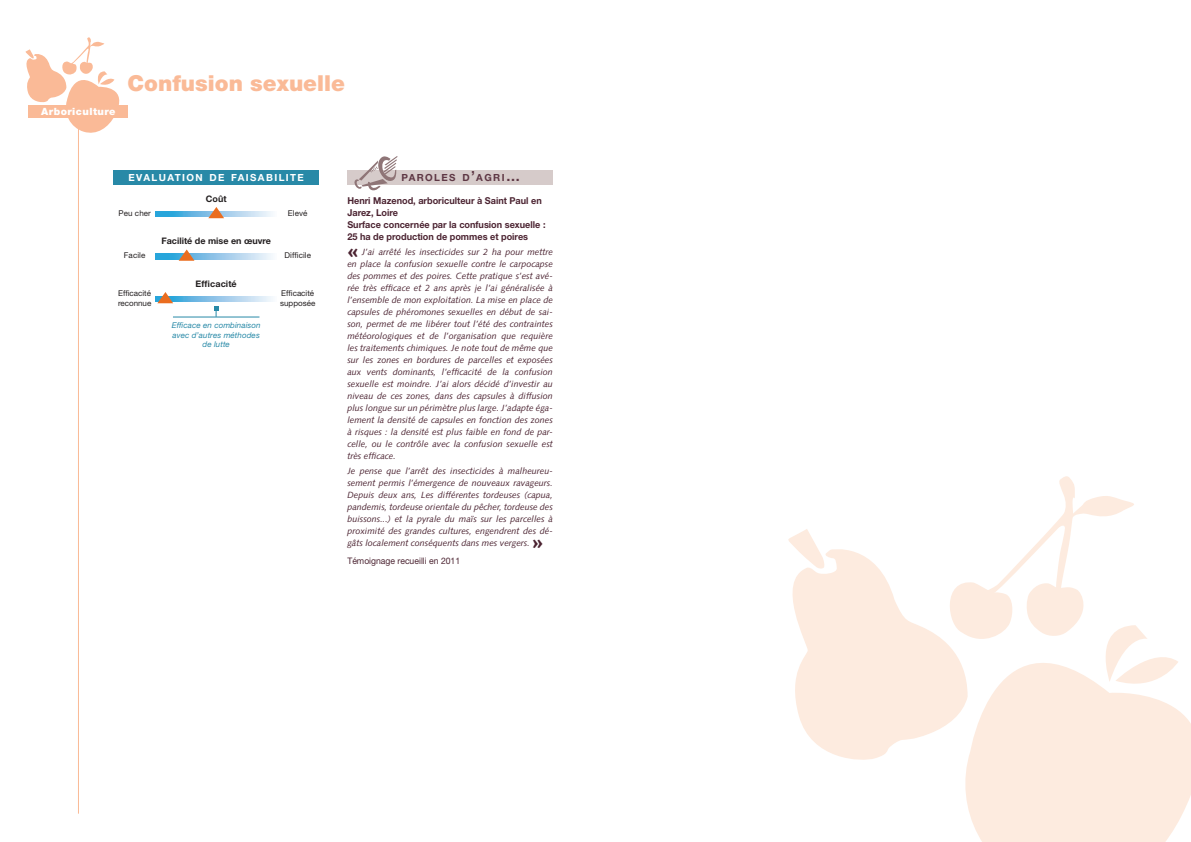
<style>
.page{position:relative;width:1191px;height:842px;background:#fff}
.page>*{position:absolute;margin:0;border:0;box-sizing:border-box;transform-origin:0 0}
.t1{font:900 22px "Helvetica Neue";color:#faba97}
.t2{font:900 20px "Syntax";color:#4b2331}
.t3{font:900 10px "Helvetica Neue";letter-spacing:.045em;color:#fff}
.t4{font:700 9.8px "Helvetica Neue";letter-spacing:.145em;color:#fff}
.t5{font:700 9.8px "Helvetica Neue";letter-spacing:.145em;color:#5e3744}
.t6{font:700 9.5px/12px "Helvetica Neue";color:#4b2331;scale:.96 1}
.t7{font:italic 9px/12px "Syntax";color:#4b2331;text-align:justify}
.t8{font:700 9px "Helvetica Neue";color:#231f20}
.t9{font:9px "Helvetica Neue";color:#4b2331;scale:.96 1}
.t10{font:8px/10px "Helvetica Neue";color:#231f20}
.t11{font:italic 8px/9.5px "Helvetica Neue";letter-spacing:.01em;color:#2889a7;text-align:center}
.s1{font-size:14px}
</style>
<div class="page">
<svg style="left:792px;top:549px;width:160px;height:211px;fill:#fdebdf"></svg>
<svg style="left:788px;top:529px;width:37px;height:40px"></svg>
<svg style="left:952px;top:693px;width:239px;height:149px;background:#fdede2"></svg>
<svg style="left:941px;top:476px;width:237px;height:217px"></svg>
<hr style="left:78px;top:113px;width:1px;height:701px;background:#faba97">
<svg style="left:25px;top:37px;width:95px;height:96px"></svg>
<div style="left:29px;top:105px;width:99px;height:13px;background:#faba97"></div>
<div style="left:347px;top:170px;width:206px;height:14px;background:#d6cbca"></div>
<svg style="left:353px;top:156px;width:44px;height:35px"></svg>
<svg style="left:156px;top:296px;width:117px;height:6px"></svg>
<svg style="left:156px;top:254px;width:117px;height:5px"></svg>
<svg style="left:156px;top:211px;width:117px;height:6px"></svg>
<svg style="left:208px;top:207px;width:16px;height:11px"></svg>
<svg style="left:179px;top:249px;width:15px;height:12px"></svg>
<svg style="left:157px;top:292px;width:16px;height:11px"></svg>
<div style="left:113px;top:170px;width:206px;height:14px;background:#2889a7"></div>
<hr style="left:173px;top:316px;width:86px;height:1px;background:#2889a7">
<svg style="left:214px;top:307px;width:4px;height:10px"></svg>
<p class="t3" style="left:41px;top:105px;width:76px">Arboriculture</p>
<h1 class="t1" style="left:128px;top:70px;width:219px">Confusion sexuelle</h1>
<p class="t4" style="left:128px;top:171px;width:177px">EVALUATION DE FAISABILITE</p>
<p class="t10" style="left:118px;top:208px;width:34px">Peu cher</p>
<p class="t10" style="left:124px;top:250px;width:23px">Facile</p>
<p class="t10" style="left:118px;top:288px;width:35px">Efficacité reconnue</p>
<p class="t8" style="left:206px;top:193px;width:22px">Coût</p>
<p class="t8" style="left:161px;top:236px;width:111px">Facilité de mise en œuvre</p>
<p class="t8" style="left:196px;top:278px;width:43px">Efficacité</p>
<p class="t11" style="left:172px;top:320px;width:90px">Efficace en combinaison avec d’autres méthodes de lutte</p>
<p class="t10" style="left:288px;top:208px;width:21px">Elevé</p>
<p class="t10" style="left:284px;top:250px;width:28px">Difficile</p>
<p class="t10" style="left:280px;top:288px;width:37px">Efficacité supposée</p>
<p class="t5" style="left:401px;top:171px;width:120px">PAROLES D<span class="s1">’</span>AGRI<span class="s1">…</span></p>
<p class="t6" style="left:347px;top:195px;width:208px">Henri Mazenod, arboriculteur à Saint Paul en Jarez, Loire<br>Surface concernée par la confusion sexuelle :<br>25 ha de production de pommes et poires</p>
<h2 class="t2" style="left:347px;top:239px;width:12px">«</h2>
<p class="t7" style="left:347px;top:246px;width:207px;text-indent:14px">J’ai arrêté les insecticides sur 2 ha pour mettre en place la confusion sexuelle contre le carpocapse des pommes et des poires. Cette pratique s’est avé&shy;rée très efficace et 2 ans après je l’ai généralisée à l’ensemble de mon exploitation. La mise en place de capsules de phéromones sexuelles en début de sai&shy;son, permet de me libérer tout l’été des contraintes météorologiques et de l’organisation que requière les traitements chimiques. Je note tout de même que sur les zones en bordures de parcelles et exposées aux vents dominants, l’efficacité de la confusion sexuelle est moindre. J’ai alors décidé d’investir au niveau de ces zones, dans des capsules à diffusion plus longue sur un périmètre plus large. J’adapte éga&shy;lement la densité de capsules en fonction des zones à risques : la densité est plus faible en fond de par&shy;celle, ou le contrôle avec la confusion sexuelle est très efficace.</p>
<p class="t7" style="left:347px;top:465px;width:207px">Je pense que l’arrêt des insecticides à malheureu&shy;sement permis l’émergence de nouveaux ravageurs.<br>Depuis deux ans, Les différentes tordeuses (capua, pandemis, tordeuse orientale du pêcher, tordeuse des buissons...) et la pyrale du maïs sur les parcelles à proximité des grandes cultures, engendrent des dé&shy;gâts localement conséquents dans mes vergers.</p>
<h2 class="t2" style="left:532px;top:530px;width:12px">»</h2>
<p class="t9" style="left:347px;top:555px;width:119px">Témoignage recueilli en 2011</p>
</div>
